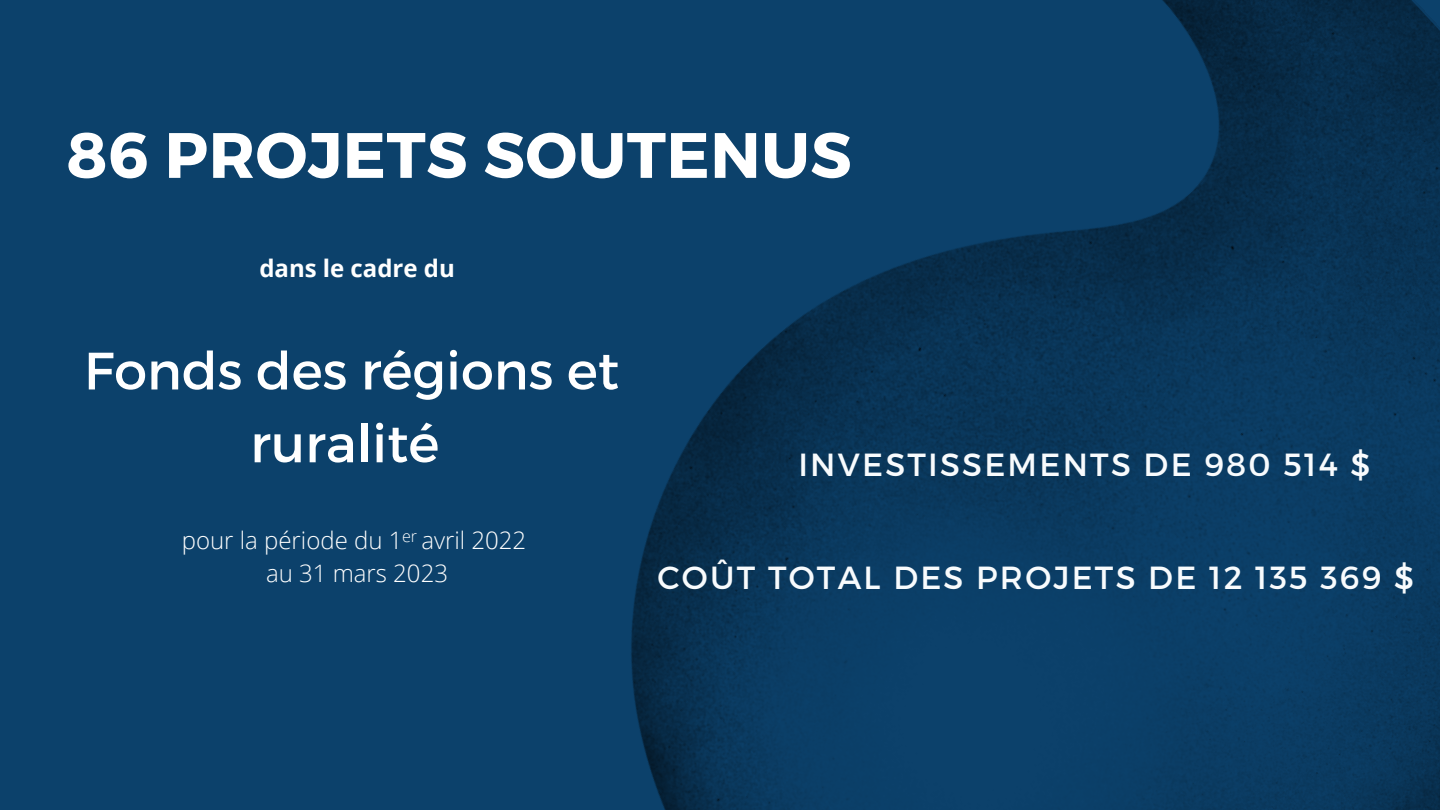
<style>
.page{position:relative;width:1440px;height:810px;background:#0c416b}
.page>*{position:absolute;margin:0;border:0;box-sizing:border-box;transform-origin:0 0}
.t1{font:700 64px "Montserrat";letter-spacing:.01em;color:#fff}
.t2{font:52.5px/72.8px "Montserrat";color:#fff;text-align:center}
.t3{font:32px "Montserrat";letter-spacing:.07em;color:#f8fbfd}
.t4{font:300 24px "Open Sans";color:#fff}
.t5{font:700 24px "Open Sans";color:#fff}
.t6{font:300 16.1px "Open Sans";color:#fff}
</style>
<div class="page">
<img style="left:631px;top:0;width:809px;height:810px">
<p class="t1" style="left:66px;top:113px;width:787px">86 PROJETS SOUTENUS</p>
<p class="t5" style="left:259px;top:251px;width:197px">dans le cadre du</p>
<p class="t2" style="left:84px;top:332px;width:537px">Fonds des régions et ruralité</p>
<p class="t4" style="left:182px;top:524px;width:346px">pour la période du 1 avril 2022</p>
<p class="t4" style="left:266px;top:557px;width:183px">au 31 mars 2023</p>
<p class="t6" style="left:402px;top:525px;width:17px">er</p>
<p class="t3" style="left:798px;top:444px;width:574px">INVESTISSEMENTS DE 980 514 $</p>
<p class="t3" style="left:657px;top:557px;width:758px">COÛT TOTAL DES PROJETS DE 12 135 369 $</p>
</div>
